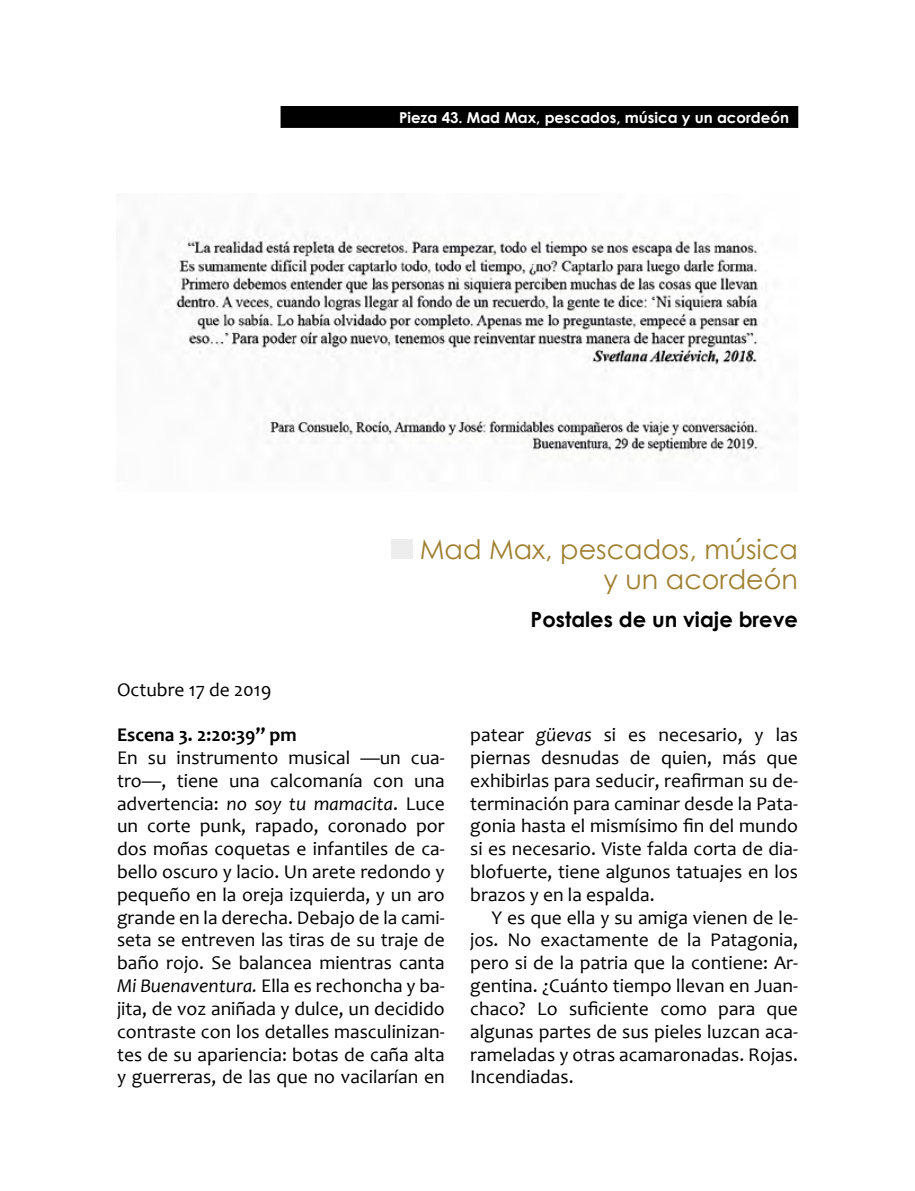
<style>
.page{position:relative;width:915px;height:1191px;background:#fff}
.page>*{position:absolute;margin:0;border:0;box-sizing:border-box;transform-origin:0 0}
.t1{font:27px/30px "Century Gothic";color:#9f8031;text-align:right}
.t2{font:700 21px "Century Gothic";color:#000}
.t3{font:19.5px/22.8px "Candara";color:#000;text-align:justify}
.t4{font:700 19.5px "Candara";color:#000}
.t5{font:700 15px "Century Gothic";color:#fff}
.s1{font-style:italic}
</style>
<div class="page">
<div style="left:391px;top:539px;width:21px;height:20px;background:#ededed"></div>
<img style="left:176px;top:233px;width:587px;height:223px">
<div style="left:281px;top:106px;width:516px;height:21px;background:#000"></div>
<div style="left:281px;top:106px;width:516px;height:22px;border:1px solid #000"></div>
<p class="t5" style="left:399px;top:106px;width:391px">Pieza 43. Mad Max, pescados, música y un acordeón</p>
<h1 class="t1" style="left:419px;top:533px;width:379px">Mad Max, pescados, música y un acordeón</h1>
<p class="t2" style="left:530px;top:603px;width:269px">Postales de un viaje breve</p>
<p class="t3" style="left:117px;top:677px;width:156px">Octubre 17 de 2019</p>
<p class="t4" style="left:117px;top:722px;width:181px">Escena 3. 2:20:39’’ pm</p>
<p class="t3" style="left:117px;top:746px;width:329px">En su instrumento musical —un cua&shy;tro—, tiene una calcomanía con una advertencia: <span class="s1">no soy tu mamacita</span>. Luce un corte punk, rapado, coronado por dos moñas coquetas e infantiles de ca&shy;bello oscuro y lacio. Un arete redondo y pequeño en la oreja izquierda, y un aro grande en la derecha. Debajo de la cami&shy;seta se entreven las tiras de su traje de baño rojo. Se balancea mientras canta <span class="s1">Mi Buenaventura.</span> Ella es rechoncha y ba&shy;jita, de voz aniñada y dulce, un decidido contraste con los detalles masculinizan&shy;tes de su apariencia: botas de caña alta y guerreras, de las que no vacilarían en</p>
<p class="t3" style="left:470px;top:723px;width:329px">patear <span class="s1">güevas</span> si es necesario, y las piernas desnudas de quien, más que exhibirlas para seducir, reafirman su de&shy;terminación para caminar desde la Pata&shy;gonia hasta el mismísimo fin del mundo si es necesario. Viste falda corta de dia&shy;blofuerte, tiene algunos tatuajes en los brazos y en la espalda.</p>
<p class="t3" style="left:470px;top:905px;width:329px;text-indent:21px">Y es que ella y su amiga vienen de le&shy;jos. No exactamente de la Patagonia, pero si de la patria que la contiene: Ar&shy;gentina. ¿Cuánto tiempo llevan en Juan&shy;chaco? Lo suficiente como para que algunas partes de sus pieles luzcan aca&shy;rameladas y otras acamaronadas. Rojas.<br>Incendiadas.</p>
</div>
